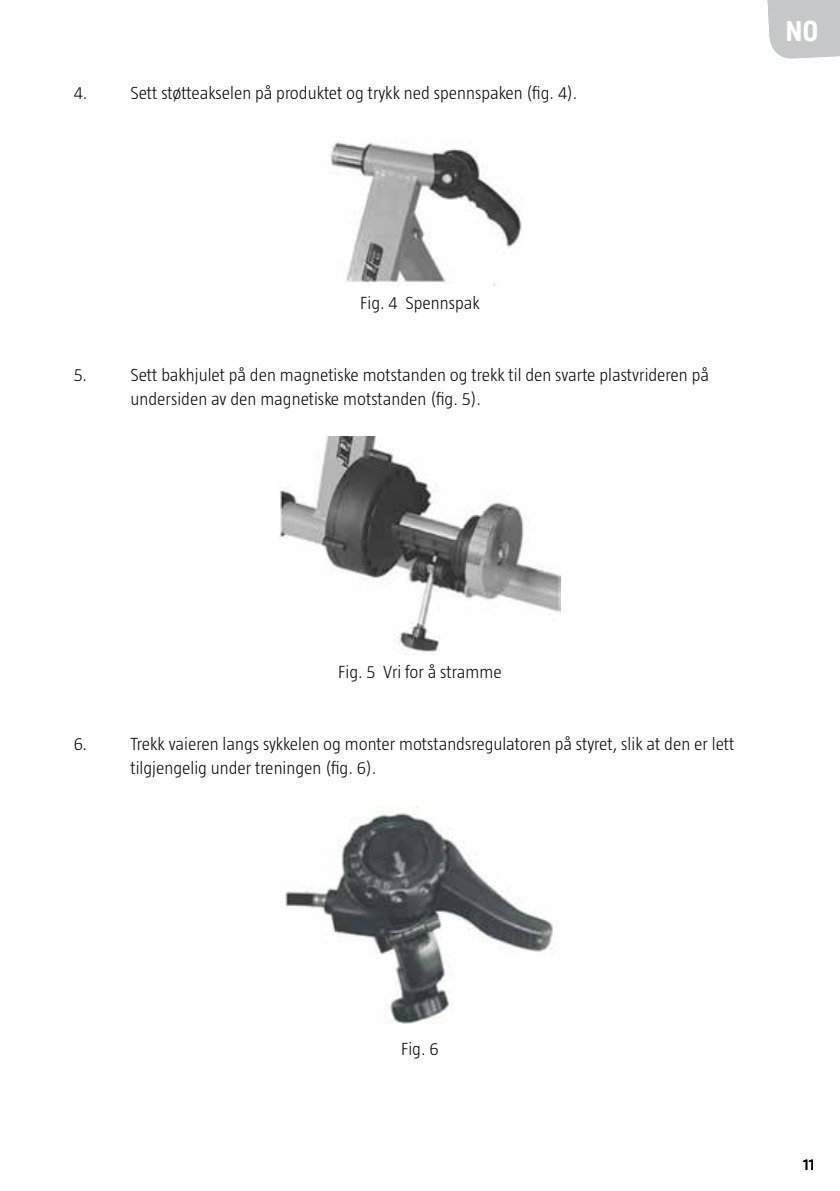
<style>
.page{position:relative;width:840px;height:1191px;background:#fff}
.page>*{position:absolute;margin:0;border:0;box-sizing:border-box;transform-origin:0 0}
.t1{font:700 30px "Creighton Pro";color:#fff}
.t2{font:300 18px/24px "Taz";color:#000}
.t3{font:16px "Taz";color:#000}
</style>
<div class="page">
<svg style="left:767px;top:0;width:72px;height:59px;background:#c9cacb"></svg>
<img style="left:330px;top:142px;width:192px;height:143px">
<img style="left:279px;top:436px;width:281px;height:217px">
<img style="left:285px;top:805px;width:268px;height:219px">
<p class="t2" style="left:74px;top:81px;width:12px">4.</p>
<p class="t2" style="left:130px;top:81px;width:445px">Sett støtteakselen på produktet og trykk ned spennspaken (fig. 4).</p>
<p class="t2" style="left:360px;top:291px;width:121px">Fig. 4 Spennspak</p>
<p class="t2" style="left:74px;top:363px;width:12px">5.</p>
<p class="t2" style="left:130px;top:363px;width:579px">Sett bakhjulet på den magnetiske motstanden og trekk til den svarte plastvrideren på undersiden av den magnetiske motstanden (fig. 5).</p>
<h1 class="t1" style="left:785px;top:14px;width:29px">SE</h1>
<h1 class="t1" style="left:785px;top:14px;width:33px">NO</h1>
<p class="t2" style="left:338px;top:660px;width:165px">Fig. 5 Vri for å stramme</p>
<p class="t2" style="left:74px;top:732px;width:12px">6.</p>
<p class="t2" style="left:130px;top:732px;width:605px">Trekk vaieren langs sykkelen og monter motstandsregulatoren på styret, slik at den er lett tilgjengelig under treningen (fig. 6).</p>
<p class="t2" style="left:401px;top:1036px;width:39px">Fig. 6</p>
<p class="t3" style="left:802px;top:1155px;width:13px">11</p>
</div>
